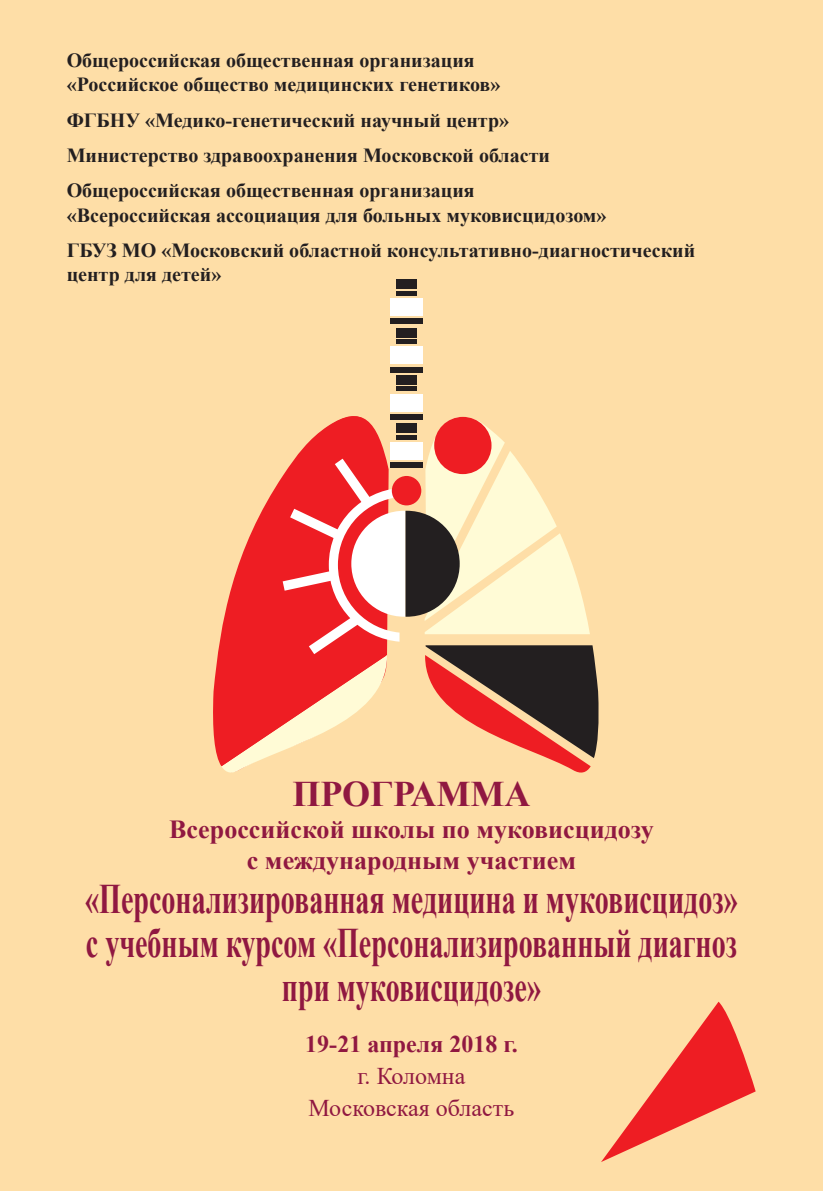
<style>
.page{position:relative;width:823px;height:1191px;background:#fff}
.page>*{position:absolute;margin:0;border:0;box-sizing:border-box;transform-origin:0 0}
.t1{font:700 42px/44px "Times New Roman";color:#901841;text-align:center;scale:.67 1}
.t2{font:700 36px "Times New Roman";color:#901841}
.t3{font:700 26px/31.2px "Times New Roman";color:#901841;text-align:center}
.t4{font:24px/32px "Times New Roman";color:#901841;text-align:center}
.t5{font:700 24px "Times New Roman";color:#901841}
.t6{font:700 20px/35.4px "Times New Roman";color:#231f20}
</style>
<div class="page">
<div style="left:0;top:0;width:822px;height:1191px;background:#fedea7"></div>
<div style="left:396px;top:280px;width:20px;height:9px;background:#231f20"></div>
<div style="left:396px;top:291px;width:20px;height:5px;background:#231f20"></div>
<svg style="left:213px;top:635px;width:8px;height:131px"></svg>
<div style="left:390px;top:394px;width:33px;height:17px;background:#fff"></div>
<div style="left:396px;top:375px;width:20px;height:9px;background:#231f20"></div>
<hr style="left:396px;top:387px;width:20px;height:4px;background:#231f20">
<div style="left:390px;top:346px;width:33px;height:18px;background:#fff"></div>
<div style="left:390px;top:367px;width:33px;height:5px;background:#231f20"></div>
<div style="left:396px;top:328px;width:20px;height:9px;background:#231f20"></div>
<hr style="left:396px;top:340px;width:20px;height:4px;background:#231f20">
<div style="left:390px;top:298px;width:33px;height:18px;background:#fff"></div>
<div style="left:390px;top:319px;width:33px;height:5px;background:#231f20"></div>
<svg style="left:221px;top:411px;width:378px;height:362px"></svg>
<div style="left:434px;top:417px;width:57px;height:57px;background:#ee1d23;border-radius:50%"></div>
<svg style="left:601px;top:1001px;width:154px;height:161px"></svg>
<p class="t6" style="left:67px;top:48px;width:435px;line-height:24px">Общероссийская общественная организация «Российское общество медицинских генетиков»</p>
<p class="t6" style="left:67px;top:102px;width:484px">ФГБНУ «Медико-генетический научный центр»<br>Министерство здравоохранения Московской области<br>Общероссийская общественная организация</p>
<p class="t6" style="left:67px;top:196px;width:629px">«Всероссийская ассоциация для больных муковисцидозом»<br>ГБУЗ МО «Московский областной консультативно-диагностический</p>
<p class="t6" style="left:67px;top:256px;width:156px">центр для детей»</p>
<h2 class="t2" style="left:292px;top:768px;width:240px">ПРОГРАММА</h2>
<h3 class="t3" style="left:169px;top:812px;width:486px">Всероссийской школы по муковисцидозу с международным участием</h3>
<h1 class="t1" style="left:85px;top:875px;width:974px">«Персонализированная медицина и муковисцидоз» с учебным курсом «Персонализированный диагноз при муковисцидозе»</h1>
<p class="t5" style="left:305px;top:1027px;width:214px">19-21 апреля 2018 г.</p>
<p class="t4" style="left:308px;top:1059px;width:207px">г. Коломна<br>Московская область</p>
</div>
